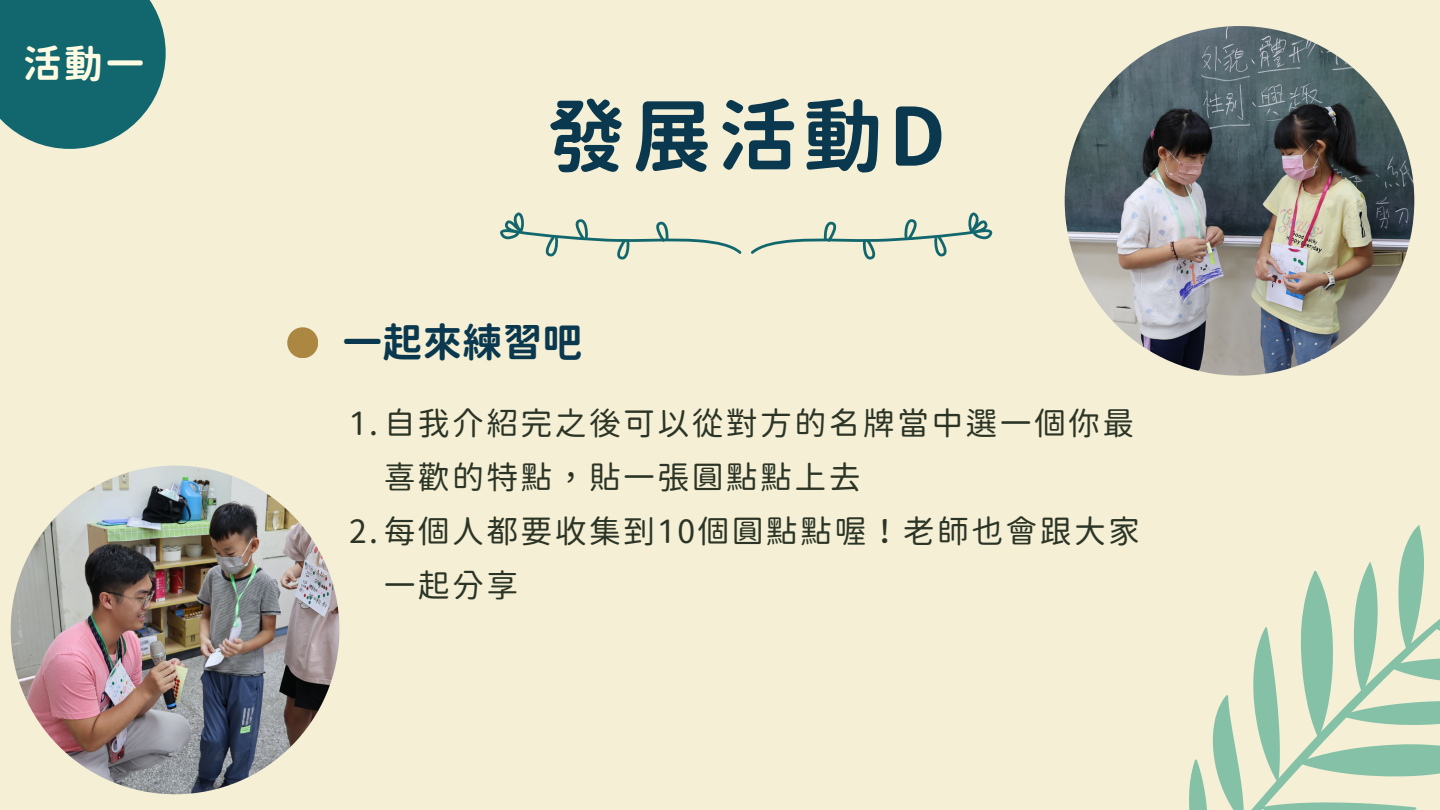
<style>
.page{position:relative;width:1440px;height:810px;background:#f4efd5}
.page>*{position:absolute;margin:0;border:0;box-sizing:border-box;transform-origin:0 0}
.t1{font:80px "Gen Sen Rounded TW B";letter-spacing:.07em;color:#09384f}
.t2{font:40px "Gen Sen Rounded TW B";color:#09384f}
.t3{font:38.8px "Gen Sen Rounded TW B";color:#fffbe3}
.t4{font:32px/54px "Gen Sen Rounded TW R";letter-spacing:.07em;color:#2b3425}
</style>
<div class="page">
<svg style="left:500px;top:212px;width:242px;height:48px"></svg>
<svg style="left:751px;top:212px;width:242px;height:48px"></svg>
<div style="left:287px;top:327px;width:31px;height:31px;background:#ab8742;border-radius:50%"></div>
<svg style="left:0;top:0;width:166px;height:149px;background:#2b7779"></svg>
<img style="left:11px;top:466px;width:328px;height:328px;border-radius:50%">
<img style="left:1065px;top:26px;width:349px;height:350px;border-radius:50%">
<svg style="left:1189px;top:525px;width:251px;height:285px"></svg>
<p class="t3" style="left:23px;top:44px;width:123px">活動一</p>
<p class="t1" style="left:546px;top:95px;width:401px">發展活動D</p>
<p class="t2" style="left:342px;top:322px;width:241px">一起來練習吧</p>
<p class="t4" style="left:384px;top:396px;width:752px;text-indent:-34px">1.自我介紹完之後可以從對方的名牌當中選一個你最喜歡的特點，貼一張圓點點上去</p>
<p class="t4" style="left:384px;top:504px;width:758px;text-indent:-34px">2.每個人都要收集到10個圓點點喔！老師也會跟大家一起分享</p>
</div>
